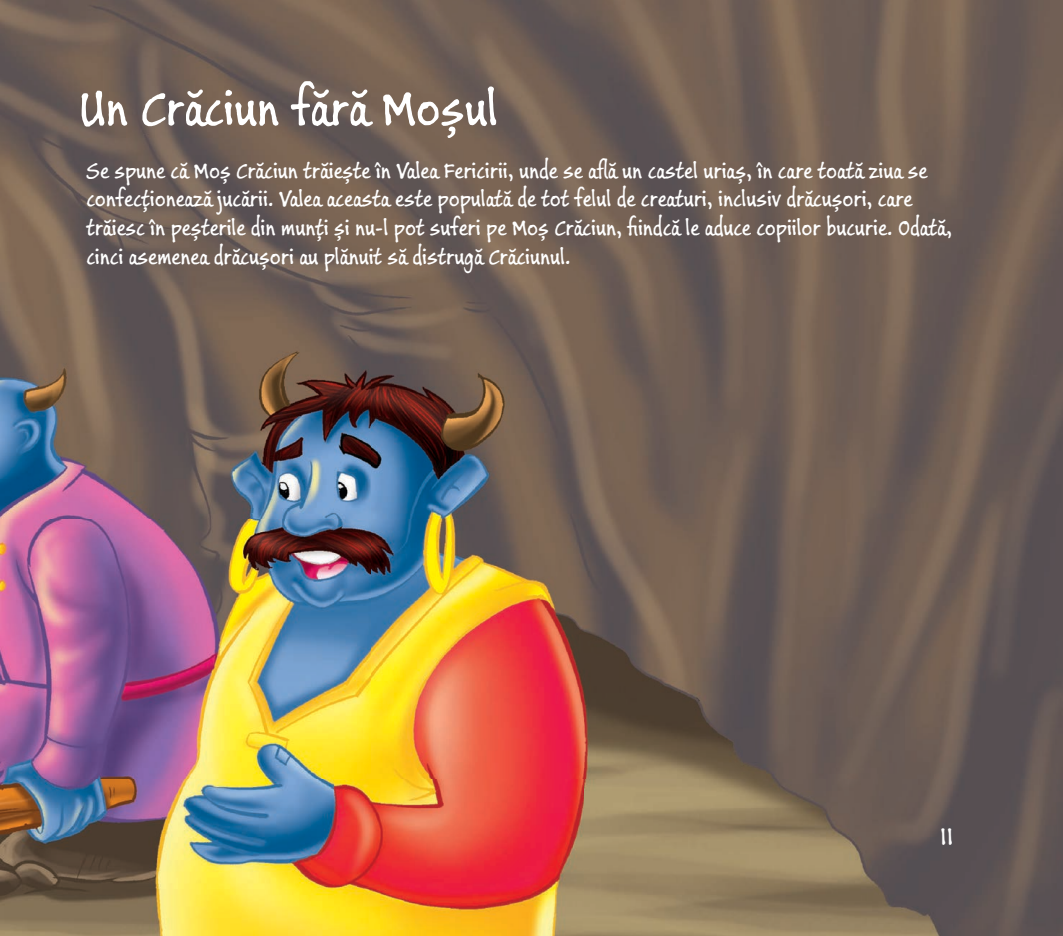
<style>
.page{position:relative;width:1063px;height:936px;background:#fff}
.page>*{position:absolute;margin:0;border:0;box-sizing:border-box;transform-origin:0 0}
.t1{font:54px "Buxton Sketch";color:#fff}
.t2{font:26.85px "Buxton Sketch";color:#fff}
.t3{font:24px/28.8px "Buxton Sketch";color:#fff}
</style>
<div class="page">
<img style="left:0;top:0;width:1063px;height:935px">
<h1 class="t1" style="left:79px;top:71px;width:421px">Un Crăciun fără Moșul</h1>
<p class="t3" style="left:86px;top:156px;width:867px">Se spune că Moș Crăciun trăiește în Valea Fericirii, unde se află un castel uriaș, în care toată ziua se confecționează jucării. Valea aceasta este populată de tot felul de creaturi, inclusiv drăcușori, care trăiesc în peșterile din munți și nu-l pot suferi pe Moș Crăciun, fiindcă le aduce copiilor bucurie. Odată, cinci asemenea drăcușori au plănuit să distrugă Crăciunul.</p>
<p class="t2" style="left:940px;top:817px;width:15px">11</p>
</div>
